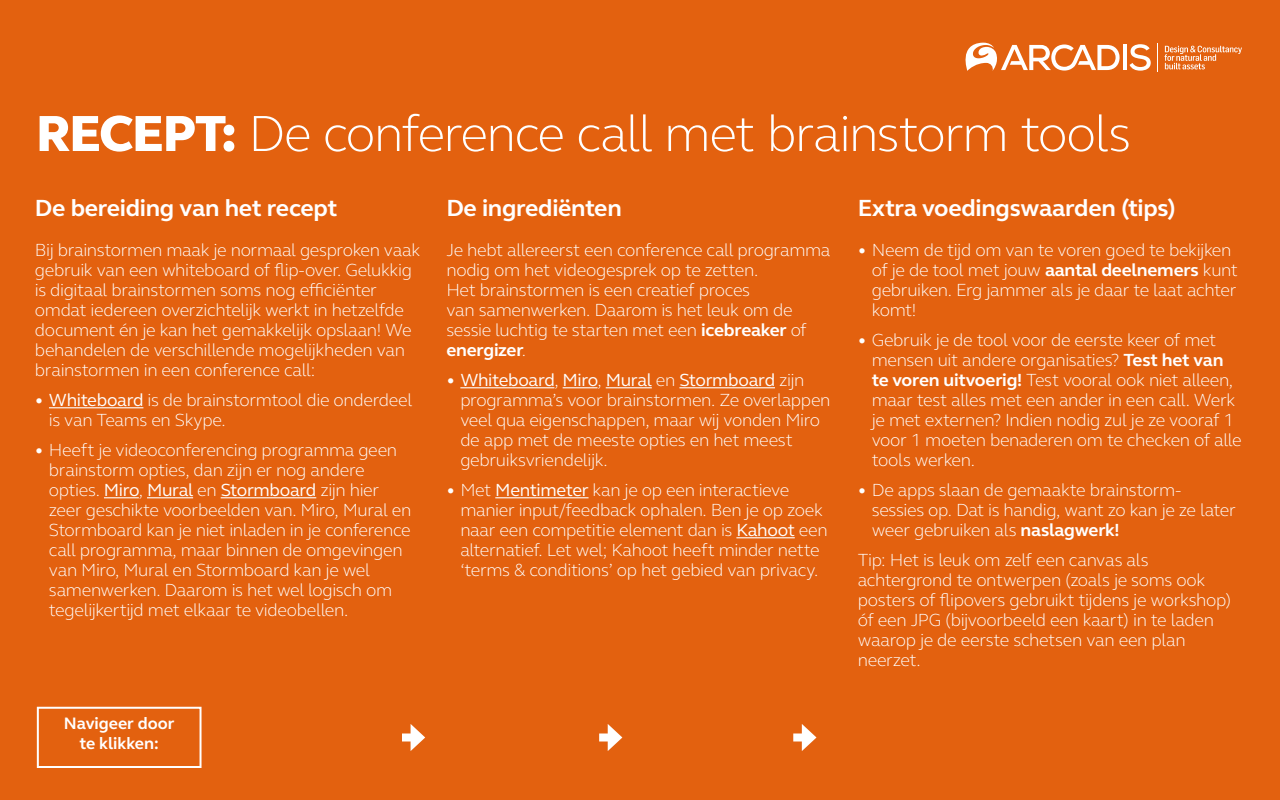
<style>
.page{position:relative;width:1280px;height:800px;background:#e3610f}
.page>*{position:absolute;margin:0;border:0;box-sizing:border-box;transform-origin:0 0}
.t1{font:300 52px "FS Elliot Pro";letter-spacing:-.03em;color:#fff}
.t2{font:700 24px "FS Elliot Pro";letter-spacing:-.015em;color:#fff}
.t3{font:300 18px/20px "FS Elliot Pro";letter-spacing:-.02em;color:#fff}
.t4{font:700 17px/20.4px "FS Elliot Pro";color:#fff;text-align:center}
.s1{font-weight:800}
.s2{font-weight:400}
.s3{font-weight:700}
</style>
<div class="page">
<svg style="left:1164px;top:46px;width:78px;height:23px"></svg>
<hr style="left:1123px;top:45px;width:4px;height:25px;background:#fff">
<svg style="left:1130px;top:44px;width:21px;height:27px"></svg>
<svg style="left:966px;top:43px;width:154px;height:28px"></svg>
<svg style="left:1157px;top:43px;width:1px;height:29px"></svg>
<hr style="left:49px;top:407px;width:94px;height:1px;background:#fff">
<hr style="left:104px;top:497px;width:35px;height:1px;background:#fff">
<hr style="left:147px;top:497px;width:46px;height:1px;background:#fff">
<hr style="left:221px;top:497px;width:95px;height:1px;background:#fff">
<hr style="left:460px;top:387px;width:94px;height:1px;background:#fff">
<hr style="left:563px;top:387px;width:35px;height:1px;background:#fff">
<hr style="left:606px;top:387px;width:46px;height:1px;background:#fff">
<hr style="left:679px;top:387px;width:96px;height:1px;background:#fff">
<hr style="left:495px;top:497px;width:94px;height:1px;background:#fff">
<hr style="left:736px;top:537px;width:59px;height:1px;background:#fff">
<div style="left:402px;top:734px;width:14px;height:8px;background:#fff"></div>
<svg style="left:411px;top:724px;width:14px;height:27px"></svg>
<div style="left:599px;top:734px;width:15px;height:8px;background:#fff"></div>
<svg style="left:608px;top:724px;width:14px;height:27px"></svg>
<div style="left:793px;top:734px;width:15px;height:8px;background:#fff"></div>
<svg style="left:802px;top:724px;width:15px;height:27px"></svg>
<div style="left:37px;top:707px;width:165px;height:61px;border:2px solid #fff"></div>
<h1 class="t1" style="left:36px;top:99px;width:1097px"><span class="s1">RECEPT:</span> De conference call met brainstorm tools</h1>
<h2 class="t2" style="left:35px;top:192px;width:304px">De bereiding van het recept</h2>
<p class="t3" style="left:35px;top:239px;width:387px">Bij brainstormen maak je normaal gesproken vaak gebruik van een whiteboard of flip-over. Gelukkig is digitaal brainstormen soms nog efficiënter omdat iedereen overzichtelijk werkt in hetzelfde document én je kan het gemakkelijk opslaan! We behandelen de verschillende mogelijkheden van brainstormen in een conference call:</p>
<p class="t3" style="left:49px;top:389px;width:365px;text-indent:-14px">• <span class="s2">Whiteboard</span> is de brainstormtool die onderdeel is van Teams en Skype.</p>
<p class="t3" style="left:49px;top:439px;width:364px;text-indent:-14px">• Heeft je videoconferencing programma geen brainstorm opties, dan zijn er nog andere opties. <span class="s2">Miro</span>, <span class="s2">Mural</span> en <span class="s2">Stormboard</span> zijn hier zeer geschikte voorbeelden van. Miro, Mural en Stormboard kan je niet inladen in je conference call programma, maar binnen de omgevingen van Miro, Mural en Stormboard kan je wel samenwerken. Daarom is het wel logisch om tegelijkertijd met elkaar te videobellen.</p>
<h2 class="t2" style="left:446px;top:192px;width:177px">De ingrediënten</h2>
<p class="t3" style="left:446px;top:239px;width:386px">Je hebt allereerst een conference call programma nodig om het videogesprek op te zetten.<br>Het brainstormen is een creatief proces<br>van samenwerken. Daarom is het leuk om de sessie luchtig te starten met een <span class="s3">icebreaker</span> of <span class="s3">energizer</span>.</p>
<p class="t3" style="left:460px;top:369px;width:372px;text-indent:-14px">• <span class="s2">Whiteboard</span>, <span class="s2">Miro</span>, <span class="s2">Mural</span> en <span class="s2">Stormboard</span> zijn programma’s voor brainstormen. Ze overlappen veel qua eigenschappen, maar wij vonden Miro de app met de meeste opties en het meest gebruiksvriendelijk.</p>
<p class="t3" style="left:460px;top:479px;width:369px;text-indent:-14px">• Met <span class="s2">Mentimeter</span> kan je op een interactieve manier input/feedback ophalen. Ben je op zoek naar een competitie element dan is <span class="s2">Kahoot</span> een alternatief. Let wel; Kahoot heeft minder nette ‘terms &amp; conditions’ op het gebied van privacy.</p>
<p class="t4" style="left:64px;top:712px;width:112px">Navigeer door te klikken:</p>
<h2 class="t2" style="left:858px;top:192px;width:320px">Extra voedingswaarden (tips)</h2>
<p class="t3" style="left:872px;top:239px;width:368px;text-indent:-14px">• Neem de tijd om van te voren goed te bekijken of je de tool met jouw <span class="s3">aantal deelnemers</span> kunt gebruiken. Erg jammer als je daar te laat achter komt!</p>
<p class="t3" style="left:872px;top:329px;width:371px;text-indent:-14px">• Gebruik je de tool voor de eerste keer of met mensen uit andere organisaties? <span class="s3">Test het van te voren uitvoerig!</span> Test vooral ook niet alleen, maar test alles met een ander in een call. Werk je met externen? Indien nodig zul je ze vooraf 1 voor 1 moeten benaderen om te checken of alle tools werken.</p>
<p class="t3" style="left:872px;top:479px;width:365px;text-indent:-14px">• De apps slaan de gemaakte brainstorm&shy;sessies op. Dat is handig, want zo kan je ze later weer gebruiken als <span class="s3">naslagwerk!</span></p>
<p class="t3" style="left:858px;top:549px;width:375px">Tip: Het is leuk om zelf een canvas als achtergrond te ontwerpen (zoals je soms ook posters of flipovers gebruikt tijdens je workshop) óf een JPG (bijvoorbeeld een kaart) in te laden waarop je de eerste schetsen van een plan neerzet.</p>
</div>
